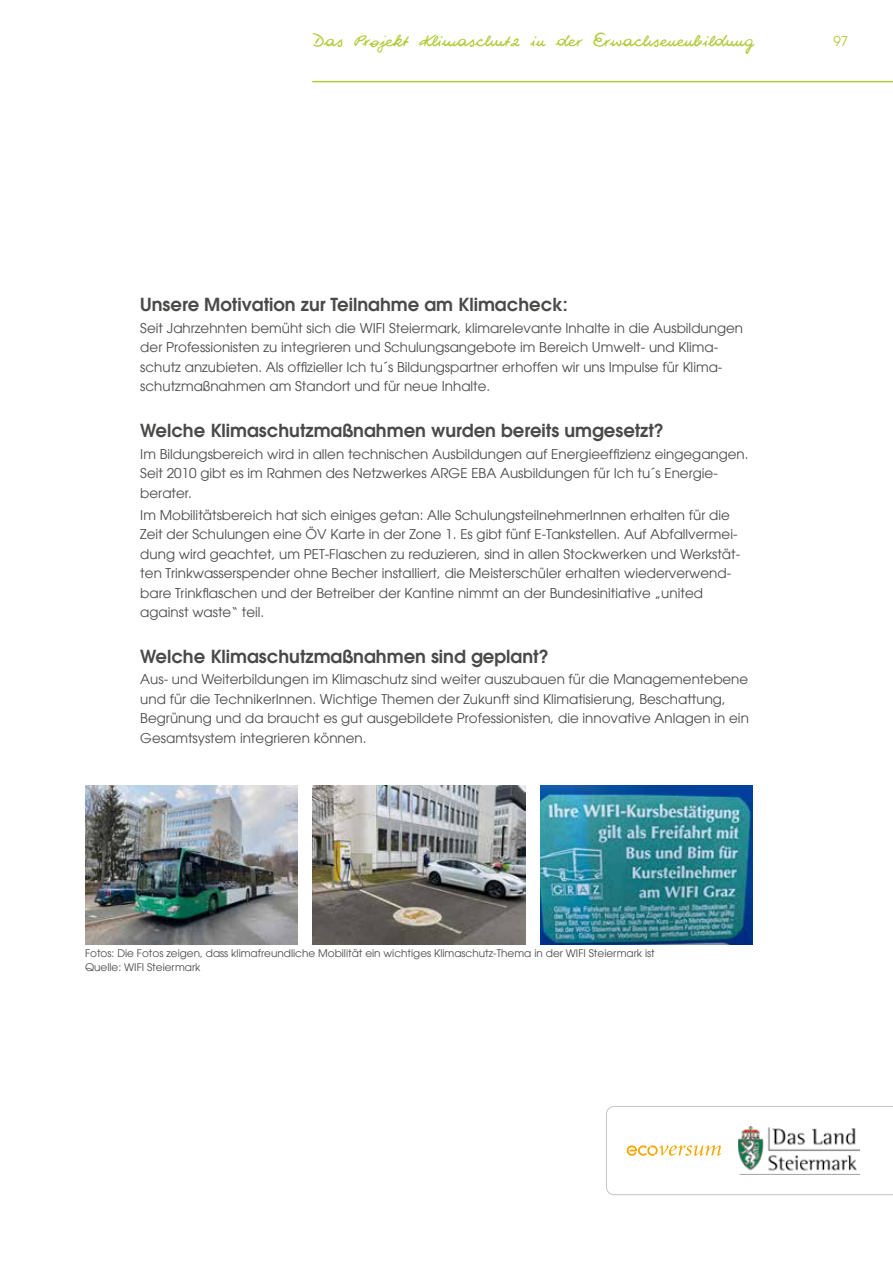
<style>
.page{position:relative;width:893px;height:1263px;background:#fff}
.page>*{position:absolute;margin:0;border:0;box-sizing:border-box;transform-origin:0 0}
.t1{font:21px "WIP Sugar Baby";color:#afcb37}
.t2{font:600 18px "Avant Garde LT";color:#4a4a49}
.t3{font:13.5px/19.5px "Avant Garde LT";color:#4a4a49}
.t4{font:13.5px "Avant Garde LT";color:#afcb37}
.t5{font:10.5px/13.5px "Avant Garde LT";color:#4a4a49}
</style>
<div class="page">
<svg style="left:606px;top:1106px;width:287px;height:89px"></svg>
<img style="left:739px;top:1126px;width:120px;height:49px">
<hr style="left:312px;top:81px;width:581px;height:1px;background:#afcb37">
<img style="left:85px;top:785px;width:213px;height:160px">
<img style="left:313px;top:785px;width:212px;height:160px">
<img style="left:540px;top:785px;width:213px;height:160px">
<h1 class="t1" style="left:314px;top:30px;width:441px">Das Projekt Klimaschutz in der Erwachsenenbildung</h1>
<p class="t4" style="left:833px;top:33px;width:16px">97</p>
<h2 class="t2" style="left:140px;top:293px;width:429px">Unsere Motivation zur Teilnahme am Klimacheck:</h2>
<p class="t3" style="left:140px;top:318px;width:604px">Seit Jahrzehnten bemüht sich die WIFI Steiermark, klimarelevante Inhalte in die Ausbildungen der Professionisten zu integrieren und Schulungsangebote im Bereich Umwelt- und Klima&shy;schutz anzubieten. Als offizieller Ich tu´s Bildungspartner erhoffen wir uns Impulse für Klima&shy;schutzmaßnahmen am Standort und für neue Inhalte.</p>
<h2 class="t2" style="left:140px;top:418px;width:525px">Welche Klimaschutzmaßnahmen wurden bereits umgesetzt?</h2>
<p class="t3" style="left:140px;top:444px;width:610px">Im Bildungsbereich wird in allen technischen Ausbildungen auf Energieeffizienz eingegangen.<br>Seit 2010 gibt es im Rahmen des Netzwerkes ARGE EBA Ausbildungen für Ich tu´s Energie&shy;berater.</p>
<p class="t3" style="left:140px;top:505px;width:601px">Im Mobilitätsbereich hat sich einiges getan: Alle SchulungsteilnehmerInnen erhalten für die Zeit der Schulungen eine ÖV Karte in der Zone 1. Es gibt fünf E-Tankstellen. Auf Abfallvermei&shy;dung wird geachtet, um PET-Flaschen zu reduzieren, sind in allen Stockwerken und Werkstät&shy;ten Trinkwasserspender ohne Becher installiert, die Meisterschüler erhalten wiederverwend&shy;bare Trinkflaschen und der Betreiber der Kantine nimmt an der Bundesinitiative „united against waste“ teil.</p>
<h2 class="t2" style="left:140px;top:644px;width:410px">Welche Klimaschutzmaßnahmen sind geplant?</h2>
<p class="t3" style="left:140px;top:670px;width:610px">Aus- und Weiterbildungen im Klimaschutz sind weiter auszubauen für die Managementebene und für die TechnikerInnen. Wichtige Themen der Zukunft sind Klimatisierung, Beschattung, Begrünung und da braucht es gut ausgebildete Professionisten, die innovative Anlagen in ein Gesamtsystem integrieren können.</p>
<p class="t5" style="left:85px;top:946px;width:571px">Fotos: Die Fotos zeigen, dass klimafreundliche Mobilität ein wichtiges Klimaschutz-Thema in der WIFI Steiermark ist<br>Quelle: WIFI Steiermark</p>
</div>
